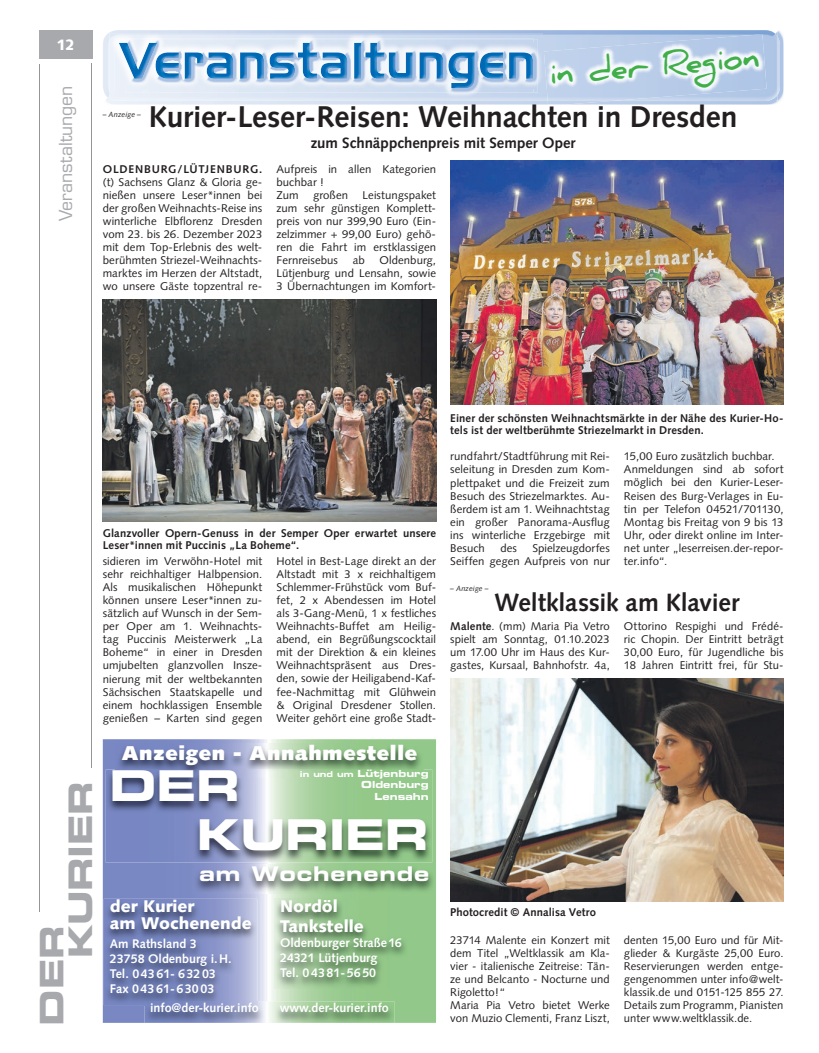
<style>
.page{position:relative;width:819px;height:1053px;background:#fff}
.page>*{position:absolute;margin:0;border:0;box-sizing:border-box;transform-origin:0 0}
.t1{font:42.5px/48.6px "Eurostile LT Std Bold Ex 2";letter-spacing:-.01em;color:#fff}
.t2{font:32.5px/28.9px "Eurostile LT Std Bold Ex 2";letter-spacing:-.01em;color:#a8a9ad}
.t3{font:700 31.25px "Daniel";color:#40ae49}
.t4{font:700 30px "Syntax LT Std";letter-spacing:-.005em;color:#231f20}
.t5{font:700 25px "Syntax LT Std";letter-spacing:-.01em;color:#231f20}
.t6{font:20.25px "Eurostile LT Std Bold Ex 2";letter-spacing:.04em;color:#fff}
.t7{font:900 20px "Syntax LT Std";letter-spacing:.04em;color:#fff}
.t8{font:17.5px "Eurostile LT Std";letter-spacing:-.005em;color:#a8a9ad}
.t9{font:900 16.88px/19.4px "Syntax LT Std";color:#fff}
.t10{font:700 15px "Syntax LT Std";color:#231f20}
.t11{font:900 15px "Syntax LT Std";color:#fff}
.t12{font:700 12.5px/15px "Syntax LT Std";color:#fff}
.t13{font:11.25px/13px "Syntax";letter-spacing:.005em;color:#231f20;text-align:justify}
.t14{font:700 11.25px/12.5px "Syntax LT Std";letter-spacing:.01em;color:#231f20}
.t15{font:9.75px/11.6px "Eurostile LT Std Bold Ex 2";color:#fff;text-align:right}
.t16{font:italic 7.5px "Syntax LT Std";letter-spacing:.01em;color:#231f20}
.s1{font-weight:700}
.s2{font-size:8.12px}
</style>
<div class="page">
<hr style="left:39px;top:64px;width:1px;height:847px;background:#939598">
<hr style="left:92px;top:64px;width:1px;height:703px;background:#939598">
<div style="left:39px;top:30px;width:53px;height:29px;background:#a8a9ad"></div>
<svg style="left:103px;top:739px;width:333px;height:283px;background:#9ab8b0"></svg>
<img style="left:274px;top:898px;width:133px;height:90px">
<img style="left:116px;top:743px;width:307px;height:26px">
<img style="left:104px;top:898px;width:153px;height:106px">
<img style="left:144px;top:1001px;width:250px;height:21px">
<img style="left:144px;top:1001px;width:113px;height:3px">
<img style="left:106px;top:769px;width:326px;height:93px">
<img style="left:194px;top:864px;width:241px;height:29px">
<img style="left:106px;top:31px;width:677px;height:74px">
<img style="left:778px;top:39px;width:2px;height:54px">
<img style="left:103px;top:40px;width:1px;height:51px">
<img style="left:104px;top:37px;width:1px;height:56px">
<img style="left:105px;top:30px;width:672px;height:71px">
<img style="left:109px;top:33px;width:434px;height:65px">
<img style="left:125px;top:39px;width:412px;height:54px">
<img style="left:125px;top:39px;width:408px;height:53px">
<img style="left:125px;top:43px;width:408px;height:45px">
<img style="left:547px;top:102px;width:63px;height:3px">
<img style="left:547px;top:101px;width:64px;height:1px">
<img style="left:544px;top:34px;width:222px;height:67px">
<img style="left:450px;top:161px;width:333px;height:243px">
<img style="left:103px;top:299px;width:333px;height:222px">
<img style="left:450px;top:678px;width:333px;height:223px">
<p class="t11" style="left:57px;top:36px;width:20px">12</p>
<p class="t8" style="left:55px;top:221px;width:137px;rotate:-90deg">Veranstaltungen</p>
<p class="t16" style="left:103px;top:110px;width:40px">– Anzeige –</p>
<p class="t3" style="left:548px;top:56px;width:212px;rotate:-5deg">in der Region</p>
<p class="t4" style="left:149px;top:99px;width:590px">Kurier-Leser-Reisen: Weihnachten in Dresden</p>
<p class="t10" style="left:311px;top:134px;width:266px">zum Schnäppchenpreis mit Semper Oper</p>
<p class="t13" style="left:103px;top:162px;width:161px"><span class="s1">OLDENBURG/LÜTJENBURG. </span>(t) Sachsens Glanz &amp; Gloria ge&shy;nießen unsere Leser*innen bei der großen Weihnachts-Reise ins winterliche Elbflorenz Dresden vom 23. bis 26. Dezember 2023 mit dem Top-Erlebnis des welt&shy;berühmten Striezel-Weihnachts&shy;marktes im Herzen der Altstadt, wo unsere Gäste topzentral re-</p>
<p class="t13" style="left:276px;top:162px;width:161px;text-align:left">Aufpreis in allen Kategorien buchbar !<br>Zum</p>
<p class="t13" style="left:313px;top:188px;width:37px">großen</p>
<p class="t13" style="left:276px;top:188px;width:161px;text-indent:86px">Leistungspaket zum sehr günstigen Komplett&shy;preis von nur 399,90 Euro (Ein&shy;zelzimmer + 99,00 Euro) gehö&shy;ren die Fahrt im erstklassigen Fernreisebus</p>
<p class="t13" style="left:276px;top:254px;width:161px;text-indent:103px">Oldenburg, Lütjenburg und Lensahn, sowie 3 Übernachtungen im Komfort-</p>
<p class="t13" style="left:352px;top:254px;width:14px">ab</p>
<p class="t2" style="left:37px;top:958px;width:179px;text-indent:-67px;rotate:-90deg">DER<br>KURIER</p>
<p class="t14" style="left:103px;top:526px;width:335px">Glanzvoller Opern-Genuss in der Semper Oper erwartet unsere<br>Leser*innen mit Puccinis „La Boheme“.</p>
<p class="t13" style="left:103px;top:554px;width:161px">sidieren im Verwöhn-Hotel mit sehr reichhaltiger Halbpension.<br>Als musikalischen Höhepunkt können unsere Leser*innen zu&shy;sätzlich auf Wunsch in der Sem&shy;per Oper am 1. Weihnachts&shy;tag Puccinis Meisterwerk „La Boheme“ in einer in Dresden umjubelten glanzvollen Insze&shy;nierung mit der weltbekannten Sächsischen Staatskapelle und einem hochklassigen Ensemble genießen – Karten sind gegen</p>
<p class="t13" style="left:276px;top:554px;width:161px">Hotel in Best-Lage direkt an der Altstadt mit 3 x reichhaltigem Schlemmer-Frühstück vom Buf&shy;fet, 2 x Abendessen im Hotel als 3-Gang-Menü, 1 x festliches Weihnachts-Buffet am Heilig&shy;abend, ein Begrüßungscocktail mit der Direktion &amp; ein kleines Weihnachtspräsent aus Dres&shy;den, sowie der Heiligabend-Kaf&shy;fee-Nachmittag mit Glühwein &amp; Original Dresdener Stollen.<br>Weiter gehört eine große Stadt-</p>
<p class="t7" style="left:122px;top:741px;width:297px">Anzeigen - Annahmestelle</p>
<p class="t15" style="left:300px;top:767px;width:130px"><span class="s2">in und um</span> Lütjenburg<br>Oldenburg<br>Lensahn</p>
<p class="t1" style="left:197px;top:760px;width:233px;text-indent:-88px">Der<br>Kurier</p>
<p class="t6" style="left:199px;top:859px;width:231px">am Wochenende</p>
<p class="t9" style="left:110px;top:898px;width:143px;line-height:16.9px">der Kurier<br>am Wochenende</p>
<p class="t12" style="left:110px;top:935px;width:123px">Am Rathsland 3<br>23758 Oldenburg i. H.<br>Tel. 0 43 61- 6 32 03<br>Fax 0 43 61- 6 30 03</p>
<p class="t12" style="left:150px;top:1000px;width:110px">info@der-kurier.info</p>
<p class="t12" style="left:280px;top:1000px;width:111px">www.der-kurier.info</p>
<p class="t9" style="left:280px;top:896px;width:85px">Nordöl<br>Tankstelle</p>
<p class="t12" style="left:280px;top:934px;width:123px">Oldenburger Straße 16<br>24321 Lütjenburg<br>Tel. 0 43 81- 56 50</p>
<p class="t14" style="left:450px;top:411px;width:335px">Einer der schönsten Weihnachtsmärkte in der Nähe des Kurier-Ho&shy;tels ist der weltberühmte Striezelmarkt in Dresden.</p>
<p class="t13" style="left:450px;top:450px;width:161px">rundfahrt/Stadtführung mit Rei&shy;seleitung in Dresden zum Kom&shy;plettpaket und die Freizeit zum Besuch des Striezelmarktes. Au&shy;ßerdem ist am 1. Weihnachtstag ein großer Panorama-Ausflug ins winterliche Erzgebirge mit Besuch</p>
<p class="t13" style="left:624px;top:450px;width:161px;text-align:left">15,00 Euro zusätzlich buchbar.<br>Anmeldungen sind ab sofort möglich bei den Kurier-Leser-<br>Reisen des Burg-Verlages in Eu&shy;tin per Telefon 04521/701130,<br>Montag bis Freitag von 9 bis 13<br>Uhr, oder direkt online im Inter&shy;net unter „leserreisen.der-repor&shy;ter.info“.</p>
<p class="t13" style="left:450px;top:541px;width:161px;text-align:right">Spielzeugdorfes<br>Seiffen gegen Aufpreis von nur</p>
<p class="t13" style="left:500px;top:541px;width:18px">des</p>
<p class="t16" style="left:450px;top:583px;width:40px">– Anzeige –</p>
<p class="t5" style="left:494px;top:588px;width:246px">Weltklassik am Klavier</p>
<p class="t13" style="left:450px;top:620px;width:161px"><span class="s1">Malente</span>. (mm) Maria Pia Vetro spielt am Sonntag, 01.10.2023 um 17.00 Uhr im Haus des Kur&shy;gastes, Kursaal, Bahnhofstr. 4a,</p>
<p class="t13" style="left:624px;top:620px;width:161px">Ottorino Respighi und Frédé&shy;ric Chopin. Der Eintritt beträgt 30,00 Euro, für Jugendliche bis 18 Jahren Eintritt frei, für Stu-</p>
<p class="t14" style="left:450px;top:906px;width:147px">Photocredit © Annalisa Vetro</p>
<p class="t13" style="left:450px;top:933px;width:161px;text-align:left">23714 Malente ein Konzert mit dem Titel „Weltklassik am Kla&shy;vier - italienische Zeitreise: Tän&shy;ze und Belcanto - Nocturne und<br>Rigoletto!“<br>Maria Pia Vetro bietet Werke von Muzio Clementi, Franz Liszt,</p>
<p class="t13" style="left:624px;top:933px;width:161px">denten 15,00 Euro und für Mit&shy;glieder &amp; Kurgäste 25,00 Euro.<br>Reservierungen werden entge&shy;gengenommen unter info@welt&shy;klassik.de und 0151-125 855 27.<br>Details zum Programm, Pianisten unter www.weltklassik.de.</p>
</div>
